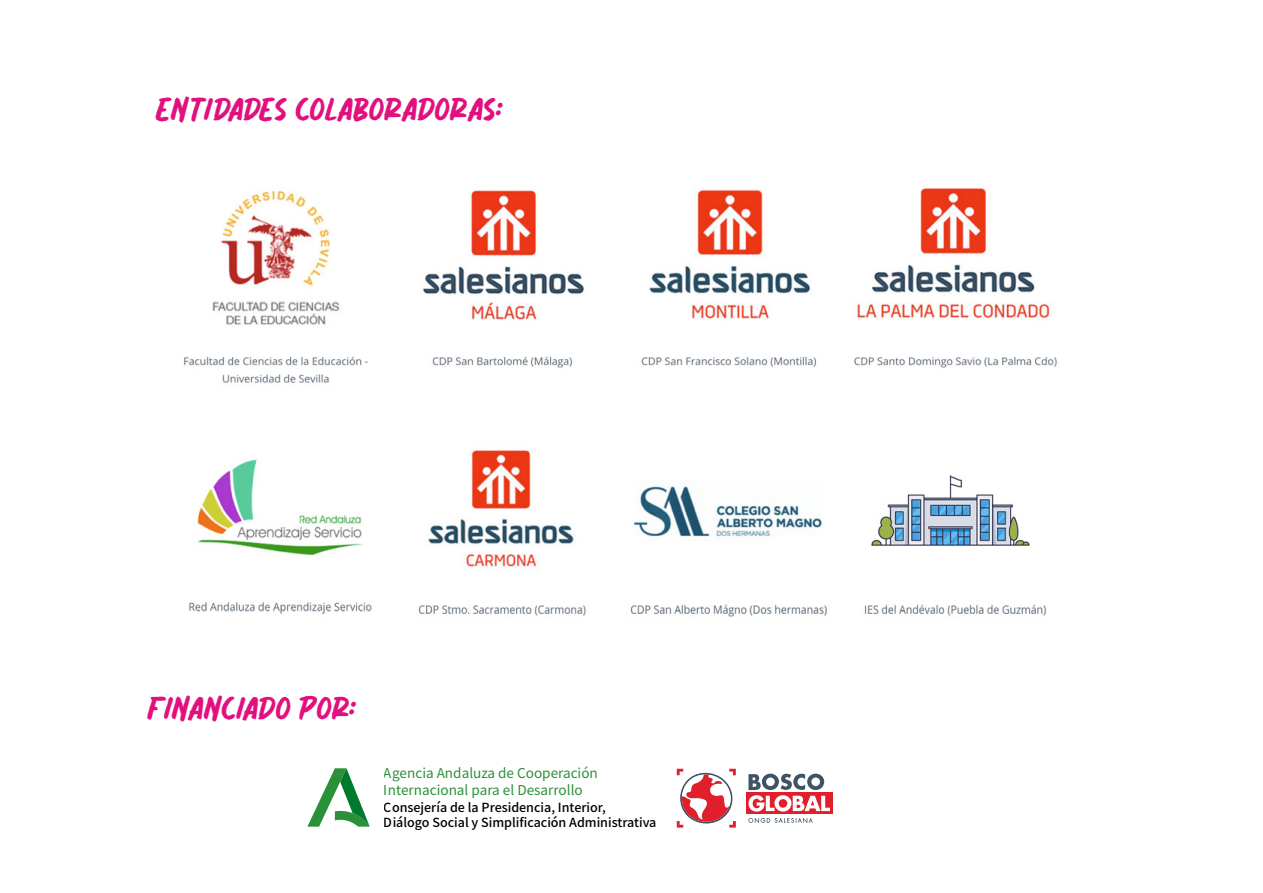
<style>
.page{position:relative;width:1263px;height:893px;background:#fff}
.page>*{position:absolute;margin:0;border:0;box-sizing:border-box;transform-origin:0 0}
.t1{font:21px "Chalk Brush Personal Use";color:#e1107e}
.t2{font:21px "Chalk Brush Personal Use";letter-spacing:-.04em;color:#e1107e}
.t3{font:13.5px/16.4px "Noto Sans HK";color:#2a9138}
.t4{font:500 12.45px/15px "Noto Sans HK";color:#000101}
</style>
<div class="page">
<svg style="left:677px;top:769px;width:59px;height:59px"></svg>
<div style="left:746px;top:793px;width:87px;height:21px;background:#e11e2b"></div>
<svg style="left:748px;top:774px;width:82px;height:38px"></svg>
<svg style="left:748px;top:818px;width:65px;height:5px"></svg>
<svg style="left:307px;top:768px;width:63px;height:59px"></svg>
<img style="left:212px;top:187px;width:838px;height:138px">
<img style="left:184px;top:356px;width:873px;height:27px">
<img style="left:197px;top:450px;width:833px;height:120px">
<img style="left:189px;top:602px;width:858px;height:15px">
<h1 class="t1" style="left:156px;top:99px;width:349px">ENTIDADES COLABORADORAS:</h1>
<h1 class="t2" style="left:147px;top:699px;width:211px">FINANCIADO POR:</h1>
<p class="t3" style="left:384px;top:766px;width:215px">Agencia Andaluza de Cooperación<br>Internacional para el Desarrollo</p>
<p class="t4" style="left:384px;top:800px;width:274px">Consejería de la Presidencia, Interior,<br>Diálogo Social y Simplificación Administrativa</p>
</div>
